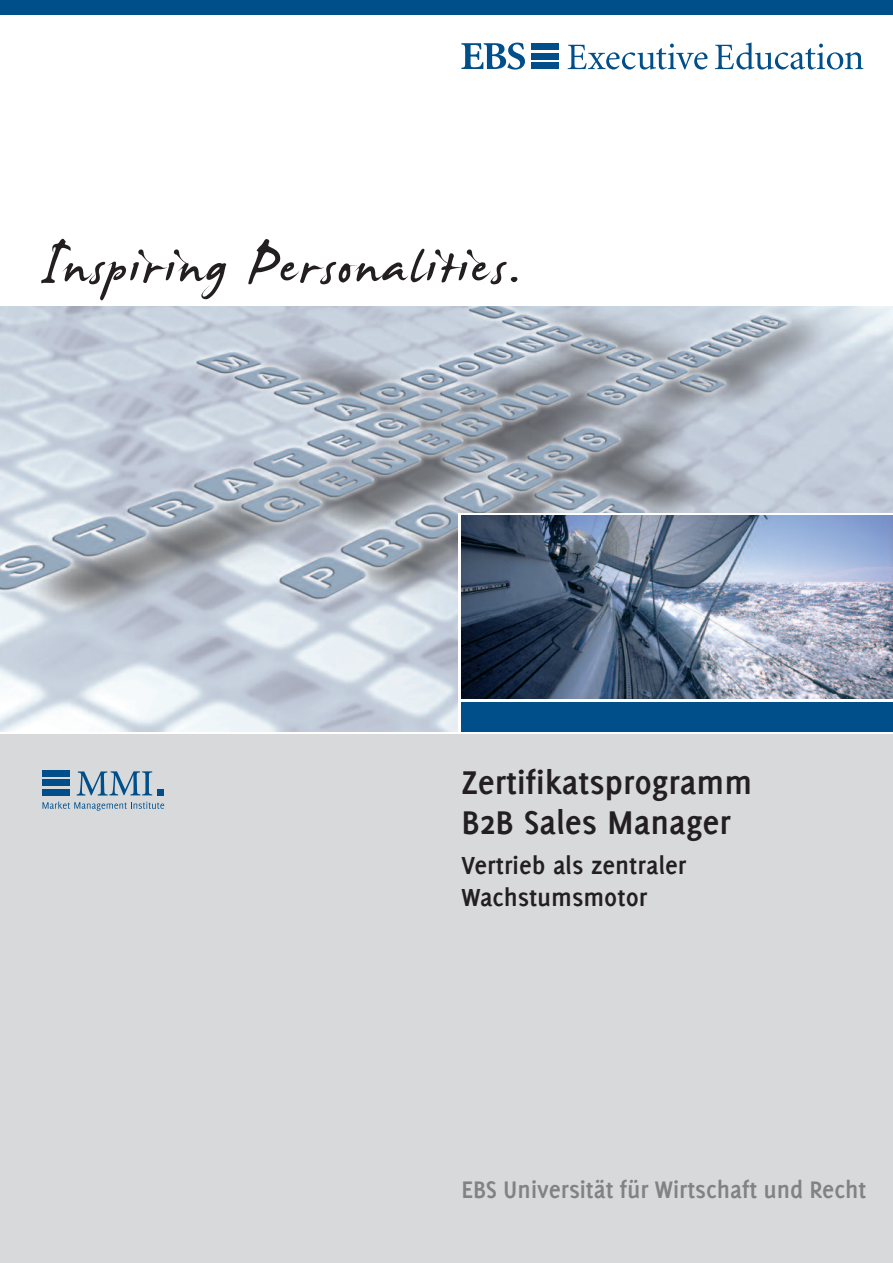
<style>
.page{position:relative;width:893px;height:1263px;background:#fff}
.page>*{position:absolute;margin:0;border:0;box-sizing:border-box;transform-origin:0 0}
.t1{font:82.5px "James Fajardo";letter-spacing:.04em;color:#231f20}
.t2{font:700 36px/40.5px "Delicious";color:#231f20}
.t3{font:700 27px/31.5px "Delicious";color:#231f20}
.t4{font:700 26.25px "Delicious";color:#808285}
</style>
<div class="page">
<img style="left:0;top:306px;width:893px;height:425px">
<svg style="left:458px;top:513px;width:435px;height:218px"></svg>
<img style="left:461px;top:516px;width:432px;height:183px">
<div style="left:0;top:0;width:893px;height:15px;background:#004f8a"></div>
<div style="left:461px;top:702px;width:432px;height:29px;background:#004f8a"></div>
<div style="left:0;top:734px;width:893px;height:529px;background:#d8d9db"></div>
<svg style="left:568px;top:44px;width:140px;height:26px"></svg>
<svg style="left:715px;top:43px;width:148px;height:27px"></svg>
<svg style="left:461px;top:43px;width:64px;height:27px"></svg>
<div style="left:531px;top:43px;width:27px;height:7px;background:#004f8a"></div>
<div style="left:531px;top:53px;width:27px;height:6px;background:#004f8a"></div>
<div style="left:531px;top:62px;width:27px;height:7px;background:#004f8a"></div>
<div style="left:43px;top:770px;width:27px;height:6px;background:#004f8a"></div>
<div style="left:43px;top:779px;width:27px;height:7px;background:#004f8a"></div>
<div style="left:43px;top:789px;width:27px;height:7px;background:#004f8a"></div>
<div style="left:157px;top:789px;width:7px;height:6px;background:#004f8a"></div>
<svg style="left:43px;top:801px;width:121px;height:10px"></svg>
<svg style="left:77px;top:771px;width:75px;height:24px"></svg>
<h1 class="t1" style="left:43px;top:226px;width:479px">Inspiring Personalities.</h1>
<h2 class="t2" style="left:461px;top:764px;width:292px">Zertifikatsprogramm<br>B2B Sales Manager</h2>
<p class="t3" style="left:461px;top:852px;width:226px">Vertrieb als zentraler<br>Wachstumsmotor</p>
<p class="t4" style="left:461px;top:1180px;width:406px">EBS Universität für Wirtschaft und Recht</p>
</div>
